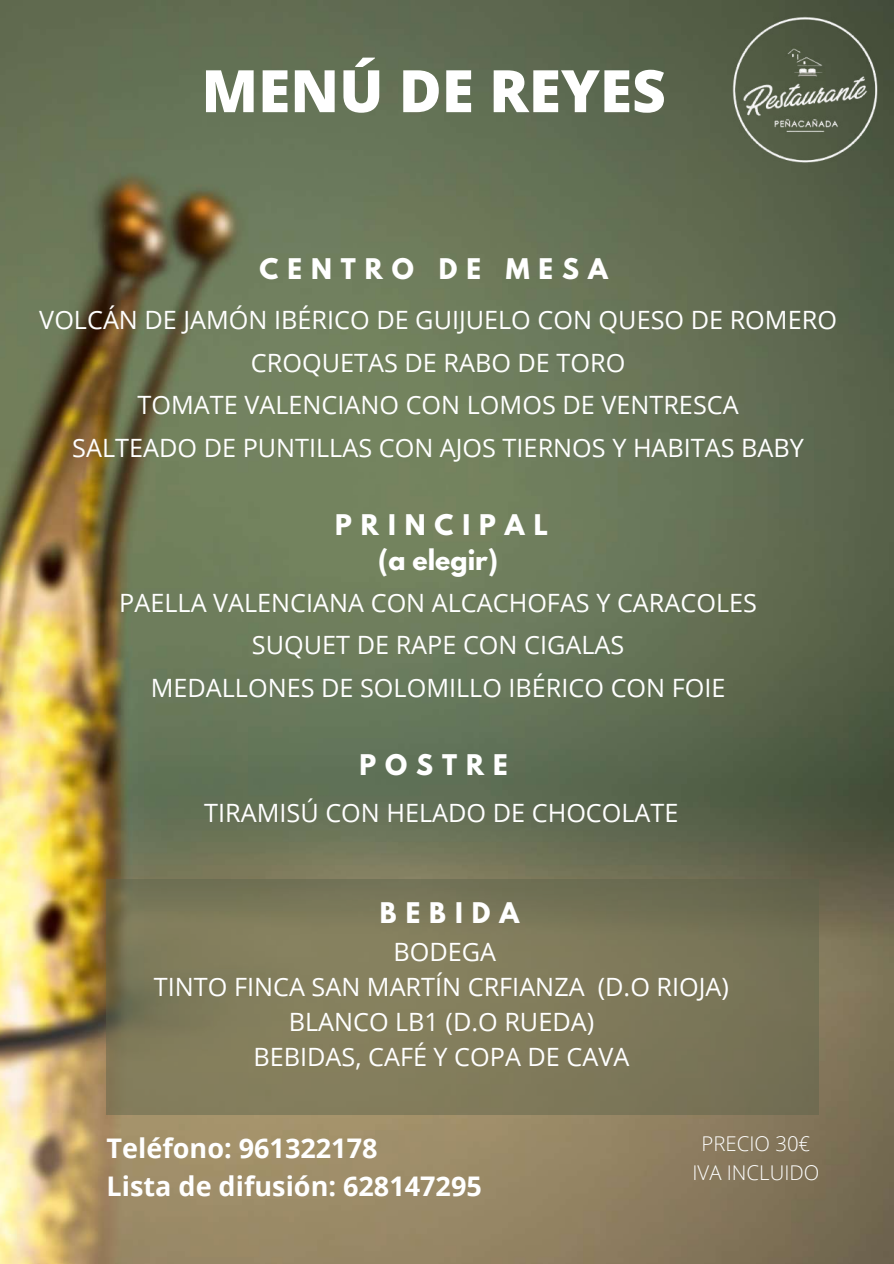
<style>
.page{position:relative;width:894px;height:1264px;background:#fff}
.page>*{position:absolute;margin:0;border:0;box-sizing:border-box;transform-origin:0 0}
.t1{font:800 58.5px "Open Sans";color:#fff}
.t2{font:700 27px/37.2px "Open Sans";color:#fff}
.t3{font:25.2px/42.6px "Open Sans";color:#fff;text-align:center}
.t4{font:700 25.2px/34.8px "League Spartan";letter-spacing:.355em;color:#fff;text-align:center}
.t5{font:300 20.25px/28.3px "Open Sans";color:#fff;text-align:center}
</style>
<div class="page">
<img style="left:0;top:0;width:893px;height:1263px">
<svg style="left:107px;top:878px;width:711px;height:236px;background:#7c7859"></svg>
<img style="left:727px;top:12px;width:155px;height:155px">
<h1 class="t1" style="left:201px;top:50px;width:466px">MENÚ DE REYES</h1>
<p class="t4" style="left:259px;top:254px;width:350px">CENTRO DE MESA</p>
<p class="t3" style="left:39px;top:298px;width:798px">VOLCÁN DE JAMÓN IBÉRICO DE GUIJUELO CON QUESO DE ROMERO CROQUETAS DE RABO DE TORO<br>TOMATE VALENCIANO CON LOMOS DE VENTRESCA<br>SALTEADO DE PUNTILLAS CON AJOS TIERNOS Y HABITAS BABY</p>
<p class="t4" style="left:335px;top:510px;width:214px">PRINCIPAL (a elegir)</p>
<p class="t3" style="left:119px;top:580px;width:639px">PAELLA VALENCIANA CON ALCACHOFAS Y CARACOLES<br>SUQUET DE RAPE CON CIGALAS<br>MEDALLONES DE SOLOMILLO IBÉRICO CON FOIE</p>
<p class="t4" style="left:359px;top:751px;width:150px">POSTRE</p>
<p class="t3" style="left:204px;top:790px;width:475px">TIRAMISÚ CON HELADO DE CHOCOLATE</p>
<p class="t4" style="left:380px;top:898px;width:141px">BEBIDA</p>
<p class="t3" style="left:154px;top:933px;width:576px;line-height:34.8px">BODEGA<br>TINTO FINCA SAN MARTÍN CRFIANZA (D.O RIOJA)<br>BLANCO LB1 (D.O RUEDA)<br>BEBIDAS, CAFÉ Y COPA DE CAVA</p>
<p class="t2" style="left:106px;top:1129px;width:376px">Teléfono: 961322178<br>Lista de difusión: 628147295</p>
<p class="t5" style="left:692px;top:1129px;width:128px">PRECIO 30€<br>IVA INCLUIDO</p>
</div>
